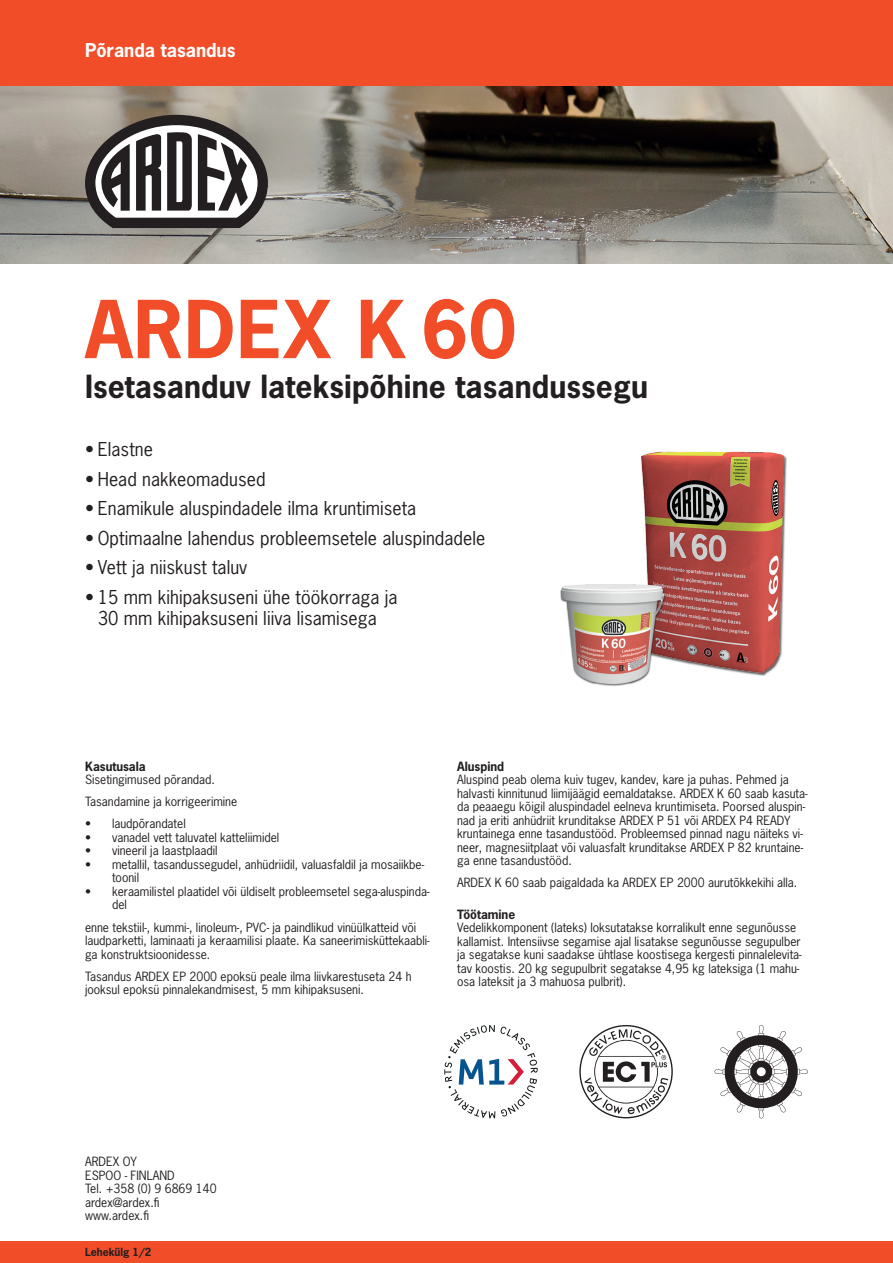
<style>
.page{position:relative;width:893px;height:1263px;background:#fff}
.page>*{position:absolute;margin:0;border:0;box-sizing:border-box;transform-origin:0 0}
.t1{font:700 75px "News Gothic Std";letter-spacing:.015em;color:#f04d28}
.t2{font:700 30px "News Gothic Std";letter-spacing:.005em;color:#231f20}
.t3{font:18px/21px "News Gothic Std";letter-spacing:.005em;color:#231f20;text-align:center}
.t4{font:700 18px "News Gothic Std";color:#fff}
.t5{font:12px/13.5px "News Gothic Std";color:#231f20}
.t6{font:700 12px "News Gothic Std";color:#231f20}
.t7{font:700 10.5px "News Gothic Std";color:#231f20}
</style>
<div class="page">
<img style="left:0;top:85px;width:893px;height:179px">
<div style="left:0;top:0;width:893px;height:85px;background:#f04d28"></div>
<div style="left:0;top:1242px;width:893px;height:21px;background:#f04d28"></div>
<svg style="left:714px;top:1025px;width:94px;height:93px"></svg>
<svg style="left:579px;top:1025px;width:94px;height:93px"></svg>
<svg style="left:444px;top:1025px;width:94px;height:93px"></svg>
<img style="left:640px;top:451px;width:147px;height:225px">
<img style="left:560px;top:580px;width:107px;height:106px">
<svg style="left:85px;top:115px;width:183px;height:113px"></svg>
<h3 class="t4" style="left:85px;top:38px;width:152px">Põranda tasandus</h3>
<h1 class="t1" style="left:85px;top:280px;width:432px">ARDEX K 60</h1>
<h2 class="t2" style="left:85px;top:366px;width:564px">Isetasanduv lateksipõhine tasandussegu</h2>
<h3 class="t3" style="left:85px;top:439px;width:69px">• Elastne</h3>
<h3 class="t3" style="left:85px;top:468px;width:182px">• Head nakkeomadused</h3>
<h3 class="t3" style="left:85px;top:498px;width:333px">• Enamikule aluspindadele ilma kruntimiseta</h3>
<h3 class="t3" style="left:85px;top:527px;width:402px">• Optimaalne lahendus probleemsetele aluspindadele</h3>
<h3 class="t3" style="left:85px;top:557px;width:164px">• Vett ja niiskust taluv</h3>
<h3 class="t3" style="left:85px;top:586px;width:314px">• 15 mm kihipaksuseni ühe töökorraga ja<br>30 mm kihipaksuseni liiva lisamisega</h3>
<p class="t6" style="left:85px;top:758px;width:62px">Kasutusala</p>
<p class="t5" style="left:85px;top:769px;width:154px;line-height:22px">Sisetingimused põrandad.<br>Tasandamine ja korrigeerimine</p>
<p class="t5" style="left:85px;top:817px;width:102px">• laudpõrandatel</p>
<p class="t5" style="left:85px;top:831px;width:196px">• vanadel vett taluvatel katteliimidel</p>
<p class="t5" style="left:85px;top:844px;width:134px">• vineeril ja laastplaadil</p>
<p class="t5" style="left:112px;top:858px;width:314px;text-indent:-27px">• metallil, tasandussegudel, anhüdriidil, valuasfaldil ja mosaiikbe&shy;toonil</p>
<p class="t5" style="left:112px;top:885px;width:319px;text-indent:-27px">• keraamilistel plaatidel või üldiselt probleemsetel sega-aluspinda&shy;del</p>
<p class="t5" style="left:85px;top:920px;width:346px">enne tekstiil-, kummi-, linoleum-, PVC- ja paindlikud vinüülkatteid või laudparketti, laminaati ja keraamilisi plaate. Ka saneerimisküttekaabli&shy;ga konstruktsioonidesse.</p>
<p class="t5" style="left:85px;top:969px;width:328px">Tasandus ARDEX EP 2000 epoksü peale ilma liivkarestuseta 24 h jooksul epoksü pinnalekandmisest, 5 mm kihipaksuseni.</p>
<p class="t6" style="left:457px;top:758px;width:49px">Aluspind</p>
<p class="t5" style="left:457px;top:773px;width:352px">Aluspind peab olema kuiv tugev, kandev, kare ja puhas. Pehmed ja halvasti kinnitunud liimijäägid eemaldatakse. ARDEX K 60 saab kasuta&shy;da peaaegu kõigil aluspindadel eelneva kruntimiseta. Poorsed aluspin&shy;nad ja eriti anhüdriit krunditakse ARDEX P 51 või ARDEX P4 READY kruntainega enne tasandustööd. Probleemsed pinnad nagu näiteks vi&shy;neer, magnesiitplaat või valuasfalt krunditakse ARDEX P 82 kruntaine&shy;ga enne tasandustööd.</p>
<p class="t5" style="left:457px;top:876px;width:342px">ARDEX K 60 saab paigaldada ka ARDEX EP 2000 aurutõkkekihi alla.</p>
<p class="t6" style="left:457px;top:906px;width:60px">Töötamine</p>
<p class="t5" style="left:457px;top:921px;width:346px">Vedelikkomponent (lateks) loksutatakse korralikult enne segunõusse kallamist. Intensiivse segamise ajal lisatakse segunõusse segupulber ja segatakse kuni saadakse ühtlase koostisega kergesti pinnalelevita&shy;tav koostis. 20 kg segupulbrit segatakse 4,95 kg lateksiga (1 mahu&shy;osa lateksit ja 3 mahuosa pulbrit).</p>
<p class="t5" style="left:85px;top:1155px;width:133px">ARDEX OY<br>ESPOO - FINLAND<br>Tel. +358 (0) 9 6869 140 ardex@ardex.fi www.ardex.fi</p>
<p class="t7" style="left:85px;top:1245px;width:68px">Lehekülg 1/2</p>
</div>
